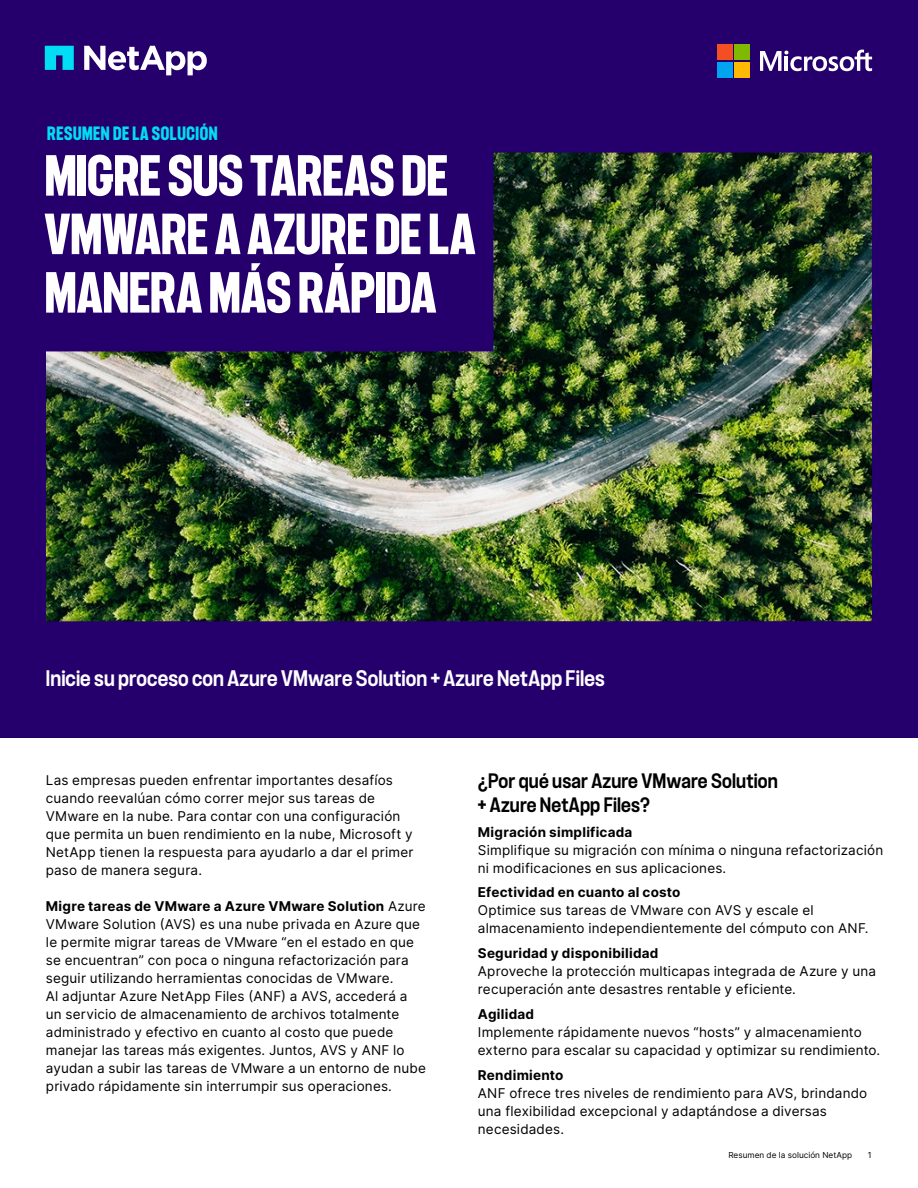
<style>
.page{position:relative;width:918px;height:1188px;background:#fff}
.page>*{position:absolute;margin:0;border:0;box-sizing:border-box;transform-origin:0 0}
.t1{font:700 54px/58.5px "F37 Judge";letter-spacing:.005em;color:#fff}
.t2{font:500 expanded 21px "F37 Judge";letter-spacing:.005em;color:#fff}
.t3{font:500 expanded 19.5px/23.4px "F37 Judge";letter-spacing:.01em;color:#000}
.t4{font:700 18px "F37 Judge";letter-spacing:.03em;color:#00ddf4}
.t5{font:13.5px/18px "Inter";letter-spacing:.015em;color:#000}
.t6{font:700 13.5px "Inter";letter-spacing:.015em;color:#000}
.t7{font:8.25px "Inter";color:#000}
.s1{font-weight:700}
</style>
<div class="page">
<div style="left:0;top:637px;width:918px;height:101px;background:#25006d"></div>
<div style="left:0;top:0;width:918px;height:638px;background:#25006d"></div>
<svg style="left:84px;top:46px;width:123px;height:29px"></svg>
<svg style="left:45px;top:46px;width:29px;height:24px"></svg>
<svg style="left:760px;top:50px;width:112px;height:21px"></svg>
<div style="left:717px;top:44px;width:16px;height:16px;background:#f25022"></div>
<div style="left:734px;top:44px;width:16px;height:16px;background:#7fba00"></div>
<div style="left:717px;top:62px;width:16px;height:16px;background:#00a4ef"></div>
<div style="left:734px;top:62px;width:16px;height:16px;background:#ffb900"></div>
<img style="left:46px;top:153px;width:826px;height:468px">
<h3 class="t4" style="left:47px;top:123px;width:172px">RESUMEN DE LA SOLUCIÓN</h3>
<h1 class="t1" style="left:45px;top:146px;width:432px">MIGRE SUS TAREAS DE<br>VMWARE A AZURE DE LA<br>MANERA MÁS RÁPIDA</h1>
<h2 class="t2" style="left:46px;top:663px;width:560px">Inicie su proceso con Azure VMware Solution + Azure NetApp Files</h2>
<p class="t5" style="left:46px;top:771px;width:369px">Las empresas pueden enfrentar importantes desafíos cuando reevalúan cómo correr mejor sus tareas de VMware en la nube. Para contar con una configuración que permita un buen rendimiento en la nube, Microsoft y NetApp tienen la respuesta para ayudarlo a dar el primer paso de manera segura.</p>
<p class="t5" style="left:46px;top:897px;width:382px"><span class="s1">Migre tareas de VMware a Azure VMware Solution</span> Azure VMware Solution (AVS) es una nube privada en Azure que le permite migrar tareas de VMware “en el estado en que se encuentran” con poca o ninguna refactorización para seguir utilizando herramientas conocidas de VMware.<br>Al adjuntar Azure NetApp Files (ANF) a AVS, accederá a un servicio de almacenamiento de archivos totalmente administrado y efectivo en cuanto al costo que puede manejar las tareas más exigentes. Juntos, AVS y ANF lo ayudan a subir las tareas de VMware a un entorno de nube privado rápidamente sin interrumpir sus operaciones.</p>
<h3 class="t3" style="left:478px;top:768px;width:302px">¿Por qué usar Azure VMware Solution + Azure NetApp Files?</h3>
<p class="t6" style="left:478px;top:822px;width:156px">Migración simplificada</p>
<p class="t5" style="left:478px;top:840px;width:407px">Simplifique su migración con mínima o ninguna refactorización ni modificaciones en sus aplicaciones.</p>
<p class="t6" style="left:478px;top:883px;width:204px">Efectividad en cuanto al costo</p>
<p class="t5" style="left:478px;top:901px;width:392px">Optimice sus tareas de VMware con AVS y escale el almacenamiento independientemente del cómputo con ANF.</p>
<p class="t6" style="left:478px;top:943px;width:182px">Seguridad y disponibilidad</p>
<p class="t5" style="left:478px;top:962px;width:400px">Aproveche la protección multicapas integrada de Azure y una recuperación ante desastres rentable y eficiente.</p>
<p class="t6" style="left:478px;top:1004px;width:58px">Agilidad</p>
<p class="t5" style="left:478px;top:1023px;width:404px">Implemente rápidamente nuevos “hosts” y almacenamiento externo para escalar su capacidad y optimizar su rendimiento.</p>
<p class="t6" style="left:478px;top:1065px;width:87px">Rendimiento</p>
<p class="t5" style="left:478px;top:1083px;width:391px">ANF ofrece tres niveles de rendimiento para AVS, brindando una flexibilidad excepcional y adaptándose a diversas necesidades.</p>
<p class="t7" style="left:728px;top:1149px;width:125px">Resumen de la solución NetApp</p>
<p class="t7" style="left:868px;top:1149px;width:5px">1</p>
</div>
